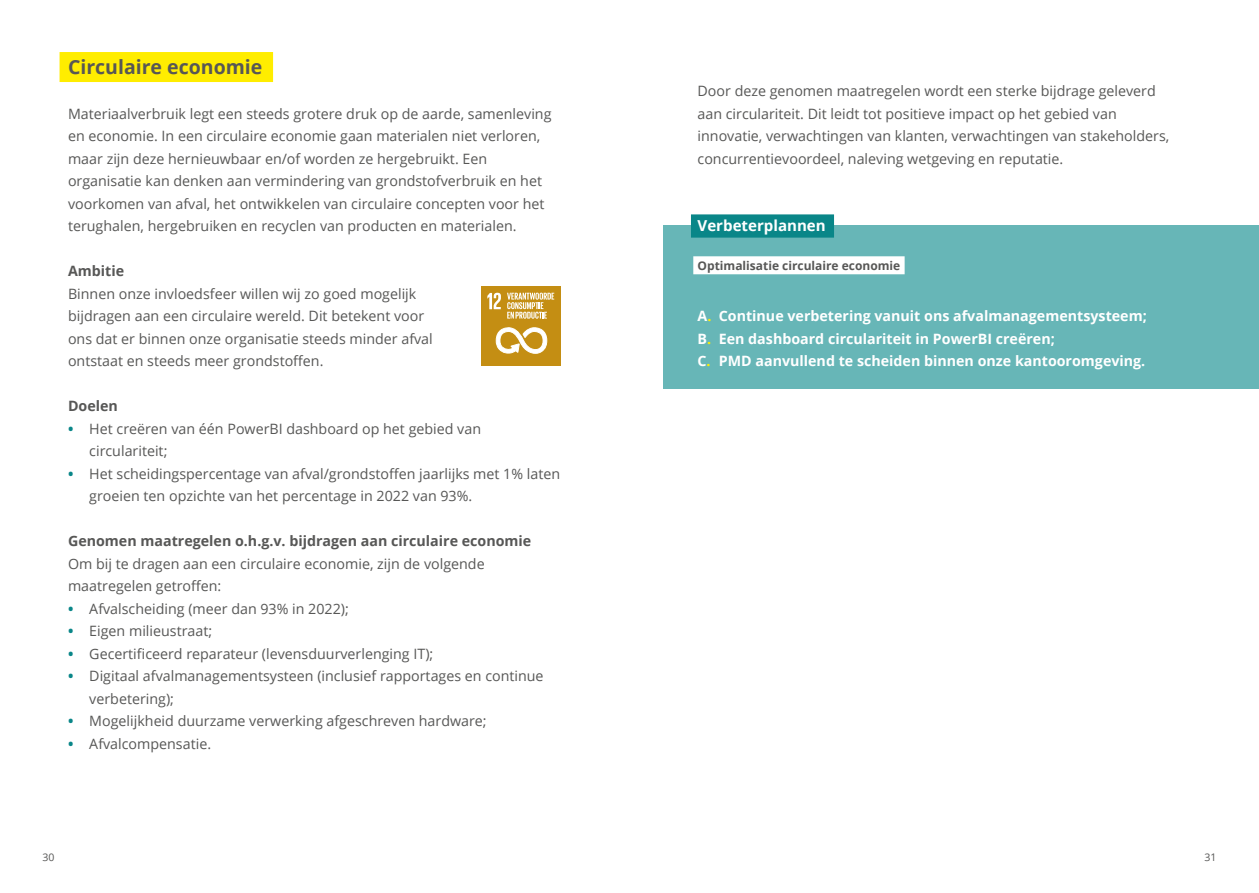
<style>
.page{position:relative;width:1259px;height:893px;background:#fff}
.page>*{position:absolute;margin:0;border:0;box-sizing:border-box;transform-origin:0 0}
.t1{font:700 19.5px "Open Sans";color:#575756}
.t2{font:700 15.15px "Open Sans";color:#fff}
.t3{font:14.25px/22.5px "Open Sans";color:#575756}
.t4{font:700 14.25px/22.5px "Open Sans";color:#fff}
.t5{font:700 14.25px "Open Sans";color:#575756}
.t6{font:700 12px "Open Sans";color:#575756}
.t7{font:10.5px "Open Sans";color:#575756}
.s1{font-weight:700;color:#098688}
.s2{color:#ffed00}
</style>
<div class="page">
<div style="left:60px;top:52px;width:213px;height:30px;background:#ffed00"></div>
<div style="left:663px;top:225px;width:596px;height:164px;background:#67b6b7"></div>
<div style="left:691px;top:214px;width:143px;height:24px;background:#098688"></div>
<div style="left:693px;top:256px;width:211px;height:18px;background:#fff"></div>
<div style="left:481px;top:286px;width:80px;height:80px;background:#c48e13"></div>
<svg style="left:487px;top:293px;width:14px;height:16px"></svg>
<svg style="left:507px;top:293px;width:47px;height:26px"></svg>
<svg style="left:496px;top:327px;width:51px;height:27px"></svg>
<h1 class="t1" style="left:68px;top:53px;width:196px">Circulaire economie</h1>
<p class="t3" style="left:68px;top:102px;width:485px">Materiaalverbruik legt een steeds grotere druk op de aarde, samenleving en economie. In een circulaire economie gaan materialen niet verloren, maar zijn deze hernieuwbaar en/of worden ze hergebruikt. Een organisatie kan denken aan vermindering van grondstofverbruik en het voorkomen van afval, het ontwikkelen van circulaire concepten voor het terughalen, hergebruiken en recyclen van producten en materialen.</p>
<p class="t5" style="left:68px;top:261px;width:58px">Ambitie</p>
<p class="t3" style="left:68px;top:282px;width:366px">Binnen onze invloedsfeer willen wij zo goed mogelijk bijdragen aan een circulaire wereld. Dit betekent voor ons dat er binnen onze organisatie steeds minder afval ontstaat en steeds meer grondstoffen.</p>
<p class="t5" style="left:68px;top:396px;width:51px">Doelen</p>
<p class="t3" style="left:89px;top:417px;width:393px;text-indent:-21px"><span class="s1">•</span> Het creëren van één PowerBI dashboard op het gebied van circulariteit;</p>
<p class="t3" style="left:89px;top:462px;width:472px;text-indent:-21px"><span class="s1">•</span> Het scheidingspercentage van afval/grondstoffen jaarlijks met 1% laten groeien ten opzichte van het percentage in 2022 van 93%.</p>
<p class="t5" style="left:68px;top:531px;width:465px">Genomen maatregelen o.h.g.v. bijdragen aan circulaire economie</p>
<p class="t3" style="left:68px;top:552px;width:418px">Om bij te dragen aan een circulaire economie, zijn de volgende maatregelen getroffen:</p>
<p class="t3" style="left:68px;top:597px;width:282px"><span class="s1">•</span> Afvalscheiding (meer dan 93% in 2022);</p>
<p class="t3" style="left:68px;top:619px;width:146px"><span class="s1">•</span> Eigen milieustraat;</p>
<p class="t3" style="left:68px;top:642px;width:367px"><span class="s1">•</span> Gecertificeerd reparateur (levensduurverlenging IT);</p>
<p class="t3" style="left:89px;top:664px;width:456px;text-indent:-21px"><span class="s1">•</span> Digitaal afvalmanagementsysteen (inclusief rapportages en continue verbetering);</p>
<p class="t3" style="left:68px;top:709px;width:420px"><span class="s1">•</span> Mogelijkheid duurzame verwerking afgeschreven hardware;</p>
<p class="t3" style="left:68px;top:732px;width:145px"><span class="s1">•</span> Afvalcompensatie.</p>
<p class="t3" style="left:697px;top:79px;width:473px">Door deze genomen maatregelen wordt een sterke bijdrage geleverd aan circulariteit. Dit leidt tot positieve impact op het gebied van innovatie, verwachtingen van klanten, verwachtingen van stakeholders, concurrentievoordeel, naleving wetgeving en reputatie.</p>
<p class="t2" style="left:697px;top:215px;width:130px">Verbeterplannen</p>
<p class="t6" style="left:697px;top:257px;width:204px">Optimalisatie circulaire economie</p>
<p class="t4" style="left:697px;top:304px;width:451px">A<span class="s2">.</span> Continue verbetering vanuit ons afvalmanagementsysteem;<br>B<span class="s2">.</span> Een dashboard circulariteit in PowerBI creëren;<br>C<span class="s2">.</span> PMD aanvullend te scheiden binnen onze kantooromgeving.</p>
<p class="t7" style="left:43px;top:850px;width:14px">30</p>
<p class="t7" style="left:1204px;top:850px;width:14px">31</p>
</div>
